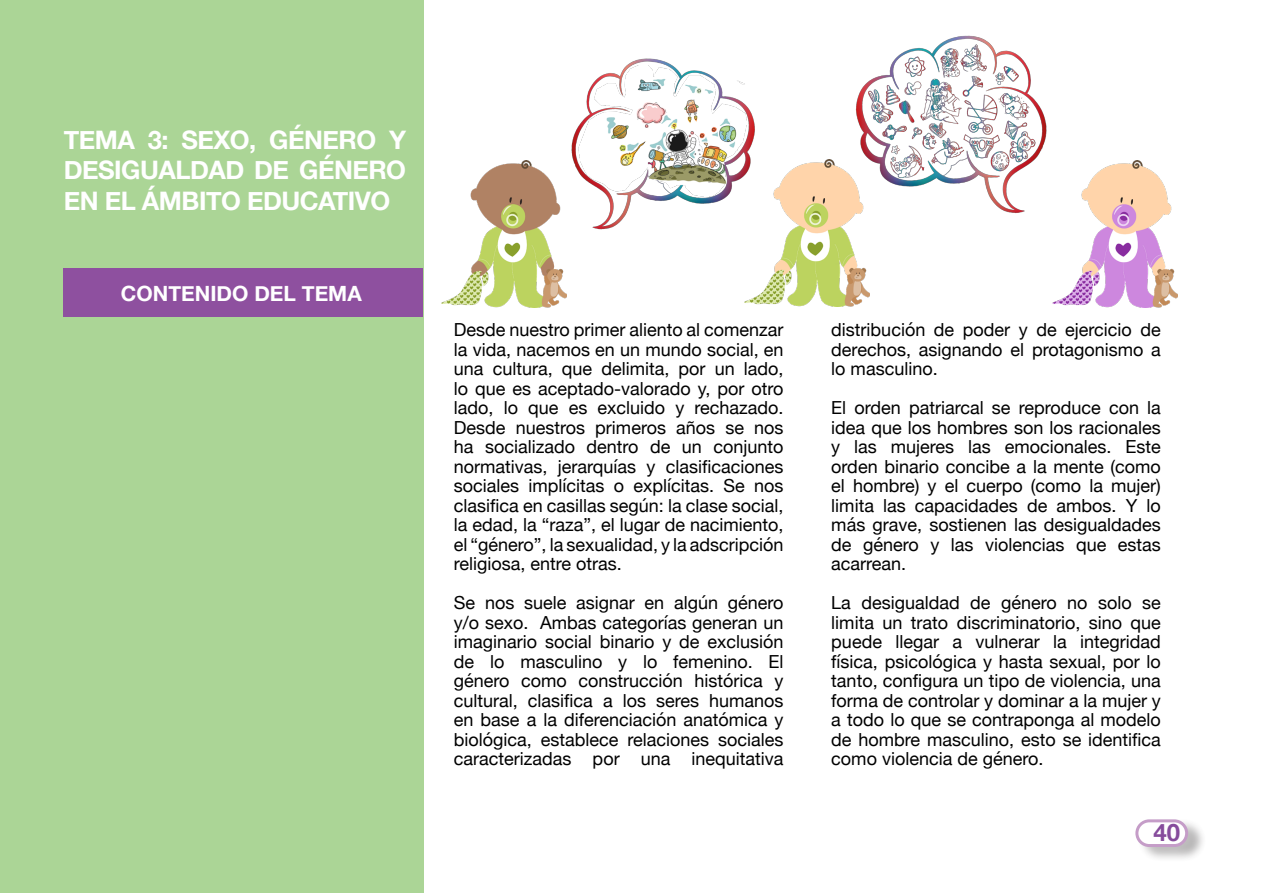
<style>
.page{position:relative;width:1263px;height:893px;background:#fff}
.page>*{position:absolute;margin:0;border:0;box-sizing:border-box;transform-origin:0 0}
.título{font:700 25.5px/30.6px "Helvetica Neue";letter-spacing:-.02em;color:#fff;text-align:justify}
.t1{font:700 24px "Helvetica Neue";color:#864c9c}
.subtítulo{font:700 21px "Helvetica Neue";color:#fff}
.con_color{font:18px/19.5px "Helvetica Neue";color:#000;text-align:justify}
</style>
<div class="page">
<div style="left:1135px;top:819px;width:53px;height:28px;border:3px solid #c59dc8;border-radius:12px"></div>
<div style="left:0;top:0;width:423px;height:893px;background:#abd596"></div>
<div style="left:64px;top:268px;width:359px;height:49px;background:#8e509f"></div>
<img style="left:441px;top:161px;width:125px;height:146px">
<img style="left:744px;top:159px;width:126px;height:147px">
<img style="left:1052px;top:161px;width:126px;height:147px">
<img style="left:552px;top:58px;width:224px;height:178px">
<img style="left:833px;top:35px;width:240px;height:186px">
<p class="título" style="left:64px;top:125px;width:344px">TEMA 3: SEXO, GÉNERO Y DESIGUALDAD DE GÉNERO EN EL ÁMBITO EDUCATIVO</p>
<p class="subtítulo" style="left:121px;top:277px;width:242px">CONTENIDO DEL TEMA</p>
<p class="con_color" style="left:454px;top:321px;width:331px">Desde nuestro primer aliento al comenzar la vida, nacemos en un mundo social, en una cultura, que delimita, por un lado, lo que es aceptado-valorado y, por otro lado, lo que es excluido y rechazado.<br>Desde nuestros primeros años se nos ha socializado dentro de un conjunto normativas, jerarquías y clasificaciones sociales implícitas o explícitas. Se nos clasifica en casillas según: la clase social, la edad, la “raza”, el lugar de nacimiento, el “género”, la sexualidad, y la adscripción religiosa, entre otras.</p>
<p class="con_color" style="left:454px;top:594px;width:331px">Se nos suele asignar en algún género y/o sexo. Ambas categorías generan un imaginario social binario y de exclusión de lo masculino y lo femenino. El género como construcción histórica y cultural, clasifica a los seres humanos en base a la diferenciación anatómica y biológica, establece relaciones sociales caracterizadas por una inequitativa</p>
<p class="con_color" style="left:831px;top:321px;width:331px">distribución de poder y de ejercicio de derechos, asignando el protagonismo a lo masculino.</p>
<p class="con_color" style="left:831px;top:399px;width:331px">El orden patriarcal se reproduce con la idea que los hombres son los racionales y las mujeres las emocionales. Este orden binario concibe a la mente (como el hombre) y el cuerpo (como la mujer) limita las capacidades de ambos. Y lo más grave, sostienen las desigualdades de género y las violencias que estas acarrean.</p>
<p class="con_color" style="left:831px;top:594px;width:331px">La desigualdad de género no solo se limita un trato discriminatorio, sino que puede llegar a vulnerar la integridad física, psicológica y hasta sexual, por lo tanto, configura un tipo de violencia, una forma de controlar y dominar a la mujer y a todo lo que se contraponga al modelo de hombre masculino, esto se identifica como violencia de género.</p>
<h2 class="t1" style="left:1153px;top:814px;width:28px">40</h2>
</div>
